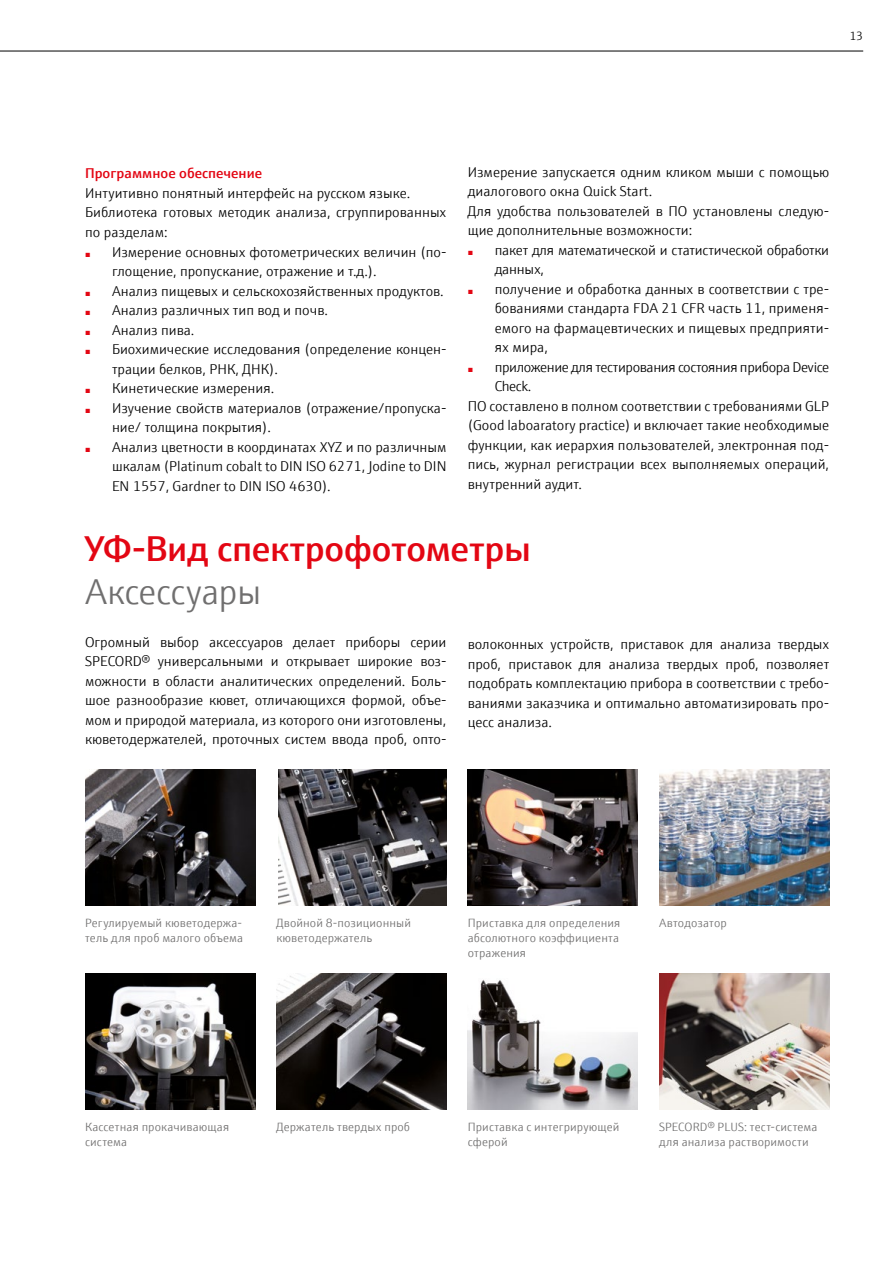
<style>
.page{position:relative;width:893px;height:1263px;background:#fff}
.page>*{position:absolute;margin:0;border:0;box-sizing:border-box;transform-origin:0 0}
.t1{font:600 36px "E+H Sans";letter-spacing:-.005em;color:#e30613}
.t2{font:300 36px "E+H Sans";letter-spacing:-.01em;color:#706f6f}
.t3{font:300 14.25px/19.5px "E+H Sans";color:#000}
.t4{font:300 14.25px "E+H Sans";letter-spacing:-.025em;color:#000}
.t5{font:600 14.25px "E+H Sans";letter-spacing:.005em;color:#e30613}
.t6{font:300 12px/15px "E+H Sans";letter-spacing:.015em;color:#706f6f}
.t7{font:300 12px "E+H Sans";color:#000}
.s1{font-family:"Arial";font-weight:400;font-size:9px;color:#e30613}
</style>
<div class="page">
<img style="left:659px;top:974px;width:170px;height:136px">
<hr style="left:0;top:51px;width:863px;height:1px;background:#000">
<img style="left:85px;top:770px;width:170px;height:136px">
<img style="left:278px;top:770px;width:168px;height:136px">
<img style="left:85px;top:974px;width:170px;height:136px">
<img style="left:468px;top:770px;width:170px;height:136px">
<img style="left:276px;top:974px;width:170px;height:136px">
<img style="left:659px;top:770px;width:170px;height:136px">
<img style="left:468px;top:979px;width:170px;height:131px">
<p class="t7" style="left:849px;top:27px;width:15px">13</p>
<p class="t5" style="left:85px;top:163px;width:179px">Программное обеспечение</p>
<p class="t3" style="left:85px;top:182px;width:363px">Интуитивно понятный интерфейс на русском языке.<br>Библиотека готовых методик анализа, сгруппированных по разделам:</p>
<p class="t3" style="left:112px;top:241px;width:336px;text-indent:-27px"><span class="s1">■</span> Измерение основных фотометрических величин (по&shy;глощение, пропускание, отражение и т.д.).</p>
<p class="t3" style="left:85px;top:280px;width:360px"><span class="s1">■</span> Анализ пищевых и сельскохозяйственных продуктов.</p>
<p class="t3" style="left:85px;top:299px;width:244px"><span class="s1">■</span> Анализ различных тип вод и почв.</p>
<p class="t3" style="left:85px;top:319px;width:111px"><span class="s1">■</span> Анализ пива.</p>
<p class="t3" style="left:112px;top:338px;width:336px;text-indent:-27px"><span class="s1">■</span> Биохимические исследования (определение концен&shy;трации белков, РНК, ДНК).</p>
<p class="t3" style="left:85px;top:377px;width:191px"><span class="s1">■</span> Кинетические измерения.</p>
<p class="t3" style="left:112px;top:397px;width:336px;text-indent:-27px"><span class="s1">■</span> Изучение свойств материалов (отражение/пропуска&shy;ние/ толщина покрытия).</p>
<p class="t3" style="left:112px;top:436px;width:336px;text-align:justify;text-indent:-27px"><span class="s1">■</span> Анализ цветности в координатах XYZ и по различным шкалам (Platinum cobalt to DIN ISO 6271, Jodine to DIN EN 1557, Gardner to DIN ISO 4630).</p>
<p class="t3" style="left:468px;top:161px;width:363px">Измерение запускается одним кликом мыши с помощью диалогового окна Quick Start.<br>Для удобства пользователей в ПО установлены следую&shy;щие дополнительные возможности:</p>
<p class="t3" style="left:495px;top:239px;width:336px;text-indent:-27px"><span class="s1">■</span> пакет для математической и статистической обработки данных,</p>
<p class="t3" style="left:495px;top:278px;width:336px;text-align:justify;text-indent:-27px"><span class="s1">■</span> получение и обработка данных в соответствии с тре&shy;бованиями стандарта FDA 21 CFR часть 11, применя&shy;емого на фармацевтических и пищевых предприяти&shy;ях мира,</p>
<p class="t4" style="left:468px;top:356px;width:363px"><span class="s1">■</span> приложение для тестирования состояния прибора Device</p>
<p class="t3" style="left:495px;top:376px;width:38px">Check.</p>
<p class="t3" style="left:468px;top:395px;width:363px">ПО составлено в полном соответствии с требованиями GLP</p>
<p class="t3" style="left:468px;top:415px;width:363px">(Good laboaratory practice) и включает такие необходимые</p>
<p class="t3" style="left:468px;top:434px;width:363px">функции, как иерархия пользователей, электронная под-</p>
<p class="t3" style="left:468px;top:454px;width:363px">пись, журнал регистрации всех выполняемых операций,</p>
<p class="t3" style="left:468px;top:473px;width:116px">внутренний аудит.</p>
<h1 class="t1" style="left:85px;top:521px;width:447px">УФ-Вид спектрофотометры</h1>
<h1 class="t2" style="left:85px;top:565px;width:178px">Аксессуары</h1>
<p class="t3" style="left:85px;top:631px;width:363px;text-align:justify">Огромный выбор аксессуаров делает приборы серии SPECORD® универсальными и открывает широкие воз&shy;можности в области аналитических определений. Боль&shy;шое разнообразие кювет, отличающихся формой, объе&shy;мом и природой материала, из которого они изготовлены, кюветодержателей, проточных систем ввода проб, опто-</p>
<p class="t3" style="left:468px;top:634px;width:363px;text-align:justify">волоконных устройств, приставок для анализа твердых проб, приставок для анализа твердых проб, позволяет подобрать комплектацию прибора в соответствии с требо&shy;ваниями заказчика и оптимально автоматизировать про&shy;цесс анализа.</p>
<p class="t6" style="left:85px;top:914px;width:160px">Регулируемый кюветодержа&shy;тель для проб малого объема</p>
<p class="t6" style="left:276px;top:914px;width:136px">Двойной 8-позиционный кюветодержатель</p>
<p class="t6" style="left:468px;top:914px;width:154px;text-align:justify">Приставка для определения абсолютного коэффициента отражения</p>
<p class="t6" style="left:659px;top:914px;width:69px">Автодозатор</p>
<p class="t6" style="left:85px;top:1119px;width:146px">Кассетная прокачивающая система</p>
<p class="t6" style="left:276px;top:1119px;width:135px">Держатель твердых проб</p>
<p class="t6" style="left:468px;top:1119px;width:153px">Приставка с интегрирующей сферой</p>
<p class="t6" style="left:659px;top:1119px;width:160px">SPECORD® PLUS: тест-система для анализа растворимости</p>
</div>
